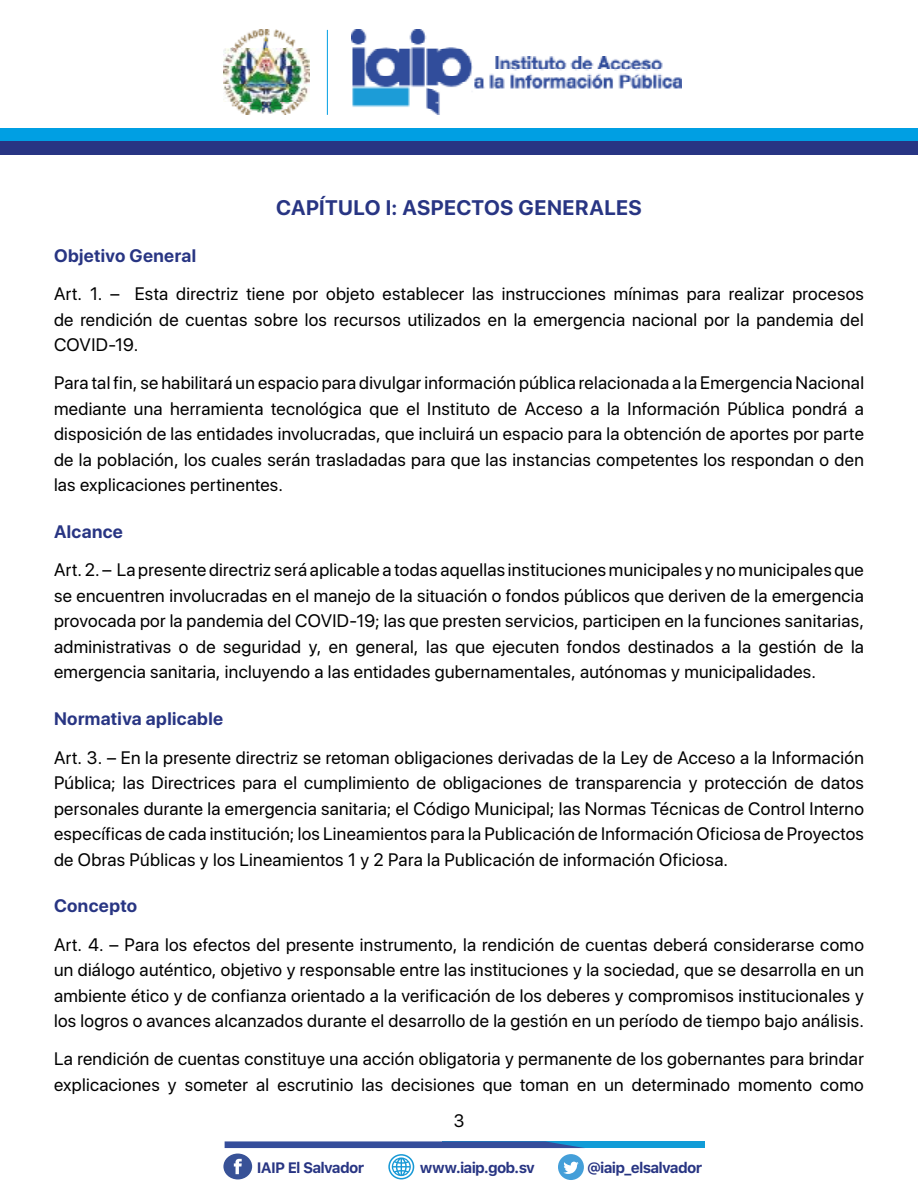
<style>
.page{position:relative;width:918px;height:1188px;background:#fff}
.page>*{position:absolute;margin:0;border:0;box-sizing:border-box;transform-origin:0 0}
.t1{font:700 21px "SF Pro Display";letter-spacing:.015em;color:#283583}
.t2{font:18px/25.5px "SF Pro Display";letter-spacing:.02em;color:#000;text-align:justify}
.t3{font:700 18px "SF Pro Display";letter-spacing:.02em;color:#283583}
.t4{font:700 15px "SF Pro Text";letter-spacing:-.05em;color:#283583}
</style>
<div class="page">
<div style="left:0;top:129px;width:918px;height:13px;background:#009fe3"></div>
<div style="left:0;top:142px;width:918px;height:13px;background:#283583"></div>
<img style="left:352px;top:30px;width:329px;height:84px">
<img style="left:223px;top:30px;width:87px;height:85px">
<hr style="left:327px;top:30px;width:1px;height:85px;background:#009fe3">
<div style="left:223px;top:1154px;width:29px;height:25px;background:#385297;border-radius:50%"></div>
<svg style="left:234px;top:1159px;width:8px;height:15px"></svg>
<div style="left:558px;top:1154px;width:26px;height:26px;background:#449fd9;border-radius:50%"></div>
<svg style="left:563px;top:1162px;width:16px;height:12px"></svg>
<div style="left:443px;top:1141px;width:262px;height:7px;background:#119cd7"></div>
<svg style="left:225px;top:1141px;width:359px;height:7px;background:#3959a3"></svg>
<svg style="left:388px;top:1154px;width:26px;height:25px"></svg>
<p class="t1" style="left:276px;top:196px;width:367px">CAPÍTULO I: ASPECTOS GENERALES</p>
<p class="t3" style="left:54px;top:245px;width:144px">Objetivo General</p>
<p class="t2" style="left:54px;top:281px;width:811px">Art. 1. – Esta directriz tiene por objeto establecer las instrucciones mínimas para realizar procesos de rendición de cuentas sobre los recursos utilizados en la emergencia nacional por la pandemia del COVID-19.</p>
<p class="t2" style="left:54px;top:370px;width:812px">Para tal fin, se habilitará un espacio para divulgar información pública relacionada a la Emergencia Nacional mediante una herramienta tecnológica que el Instituto de Acceso a la Información Pública pondrá a disposición de las entidades involucradas, que incluirá un espacio para la obtención de aportes por parte de la población, los cuales serán trasladadas para que las instancias competentes los respondan o den las explicaciones pertinentes.</p>
<p class="t3" style="left:54px;top:521px;width:70px">Alcance</p>
<p class="t2" style="left:54px;top:557px;width:811px">Art. 2. – La presente directriz será aplicable a todas aquellas instituciones municipales y no municipales que se encuentren involucradas en el manejo de la situación o fondos públicos que deriven de la emergencia provocada por la pandemia del COVID-19; las que presten servicios, participen en la funciones sanitarias, administrativas o de seguridad y, en general, las que ejecuten fondos destinados a la gestión de la emergencia sanitaria, incluyendo a las entidades gubernamentales, autónomas y municipalidades.</p>
<p class="t3" style="left:54px;top:709px;width:171px">Normativa aplicable</p>
<p class="t2" style="left:54px;top:744px;width:812px">Art. 3. – En la presente directriz se retoman obligaciones derivadas de la Ley de Acceso a la Información Pública; las Directrices para el cumplimiento de obligaciones de transparencia y protección de datos personales durante la emergencia sanitaria; el Código Municipal; las Normas Técnicas de Control Interno específicas de cada institución; los Lineamientos para la Publicación de Información Oficiosa de Proyectos de Obras Públicas y los Lineamientos 1 y 2 Para la Publicación de información Oficiosa.</p>
<p class="t3" style="left:54px;top:896px;width:85px">Concepto</p>
<p class="t2" style="left:54px;top:931px;width:811px">Art. 4. – Para los efectos del presente instrumento, la rendición de cuentas deberá considerarse como un diálogo auténtico, objetivo y responsable entre las instituciones y la sociedad, que se desarrolla en un ambiente ético y de confianza orientado a la verificación de los deberes y compromisos institucionales y los logros o avances alcanzados durante el desarrollo de la gestión en un período de tiempo bajo análisis.</p>
<p class="t2" style="left:54px;top:1046px;width:811px">La rendición de cuentas constituye una acción obligatoria y permanente de los gobernantes para brindar explicaciones y someter al escrutinio las decisiones que toman en un determinado momento como</p>
<p class="t2" style="left:454px;top:1108px;width:12px">3</p>
<p class="t4" style="left:257px;top:1159px;width:109px">IAIP El Salvador</p>
<p class="t4" style="left:420px;top:1159px;width:117px">www.iaip.gob.sv</p>
<p class="t4" style="left:587px;top:1159px;width:117px">@iaip_elsalvador</p>
</div>
